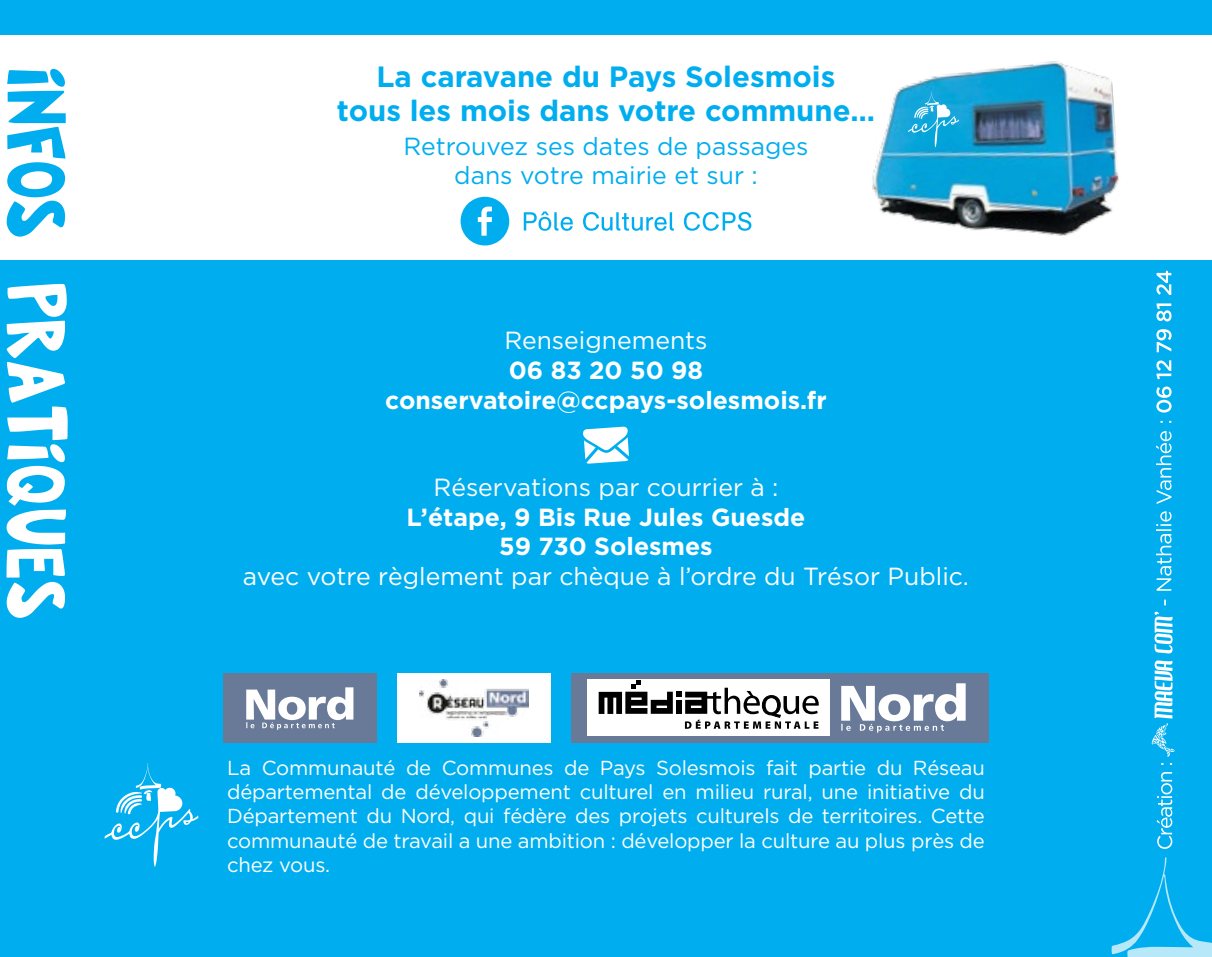
<style>
.page{position:relative;width:1212px;height:957px;background:#00aeef}
.page>*{position:absolute;margin:0;border:0;box-sizing:border-box;transform-origin:0 0}
.t1{font:83.25px "FOP Title Style Font";letter-spacing:.02em;color:#fff}
.t2{font:700 29.25px/33.8px "Gotham";color:#00aeef;text-align:center}
.t3{font:24.75px "Gotham";color:#fff}
.t4{font:700 24.75px/29.7px "Gotham";color:#fff;text-align:center}
.t5{font:24.75px/29.2px "Gotham";color:#00aeef;text-align:center}
.t6{font:20.25px/24.3px "Gotham";letter-spacing:-.01em;color:#fff;text-align:justify}
.s1{color:#00aeef}
</style>
<div class="page">
<svg style="left:105px;top:763px;width:93px;height:103px"></svg>
<svg style="left:1154px;top:611px;width:19px;height:42px"></svg>
<svg style="left:1151px;top:660px;width:24px;height:97px"></svg>
<svg style="left:1156px;top:763px;width:16px;height:86px"></svg>
<svg style="left:1156px;top:271px;width:15px;height:141px"></svg>
<svg style="left:1156px;top:421px;width:15px;height:184px"></svg>
<svg style="left:1111px;top:857px;width:101px;height:100px"></svg>
<div style="left:223px;top:673px;width:154px;height:69px;background:#687a97"></div>
<svg style="left:246px;top:687px;width:107px;height:43px"></svg>
<div style="left:571px;top:673px;width:418px;height:69px;background:#687a97"></div>
<div style="left:587px;top:680px;width:389px;height:56px;background:#fff"></div>
<div style="left:830px;top:680px;width:146px;height:56px;background:#687a97"></div>
<svg style="left:841px;top:683px;width:125px;height:49px"></svg>
<svg style="left:599px;top:680px;width:220px;height:49px"></svg>
<div style="left:397px;top:673px;width:154px;height:69px;background:#fff"></div>
<img style="left:419px;top:680px;width:110px;height:56px">
<div style="left:0;top:35px;width:1212px;height:225px;background:#fff"></div>
<img style="left:872px;top:61px;width:247px;height:175px">
<svg style="left:908px;top:91px;width:51px;height:56px;background:#2fb2df"></svg>
<svg style="left:524px;top:211px;width:49px;height:20px"></svg>
<svg style="left:583px;top:212px;width:91px;height:19px"></svg>
<svg style="left:684px;top:212px;width:67px;height:19px"></svg>
<svg style="left:460px;top:197px;width:49px;height:48px"></svg>
<svg style="left:583px;top:426px;width:46px;height:38px"></svg>
<h1 class="t1" style="left:75px;top:68px;width:553px;rotate:90deg"><span class="s1">infos</span> pratiques</h1>
<h2 class="t2" style="left:337px;top:59px;width:539px">La caravane du Pays Solesmois<br>tous les mois dans votre commune…</h2>
<p class="t5" style="left:403px;top:131px;width:407px">Retrouvez ses dates de passages dans votre mairie et sur :</p>
<p class="t3" style="left:504px;top:327px;width:205px">Renseignements</p>
<p class="t4" style="left:385px;top:355px;width:443px">06 83 20 50 98 conservatoire@ccpays-solesmois.fr</p>
<p class="t3" style="left:433px;top:473px;width:347px">Réservations par courrier à :</p>
<p class="t4" style="left:407px;top:501px;width:400px">L’étape, 9 Bis Rue Jules Guesde<br>59 730 Solesmes</p>
<p class="t3" style="left:243px;top:562px;width:727px">avec votre règlement par chèque à l’ordre du Trésor Public.</p>
<p class="t6" style="left:227px;top:755px;width:759px">La Communauté de Communes de Pays Solesmois fait partie du Réseau départemental de développement culturel en milieu rural, une initiative du Département du Nord, qui fédère des projets culturels de territoires. Cette communauté de travail a une ambition : développer la culture au plus près de chez vous.</p>
</div>
